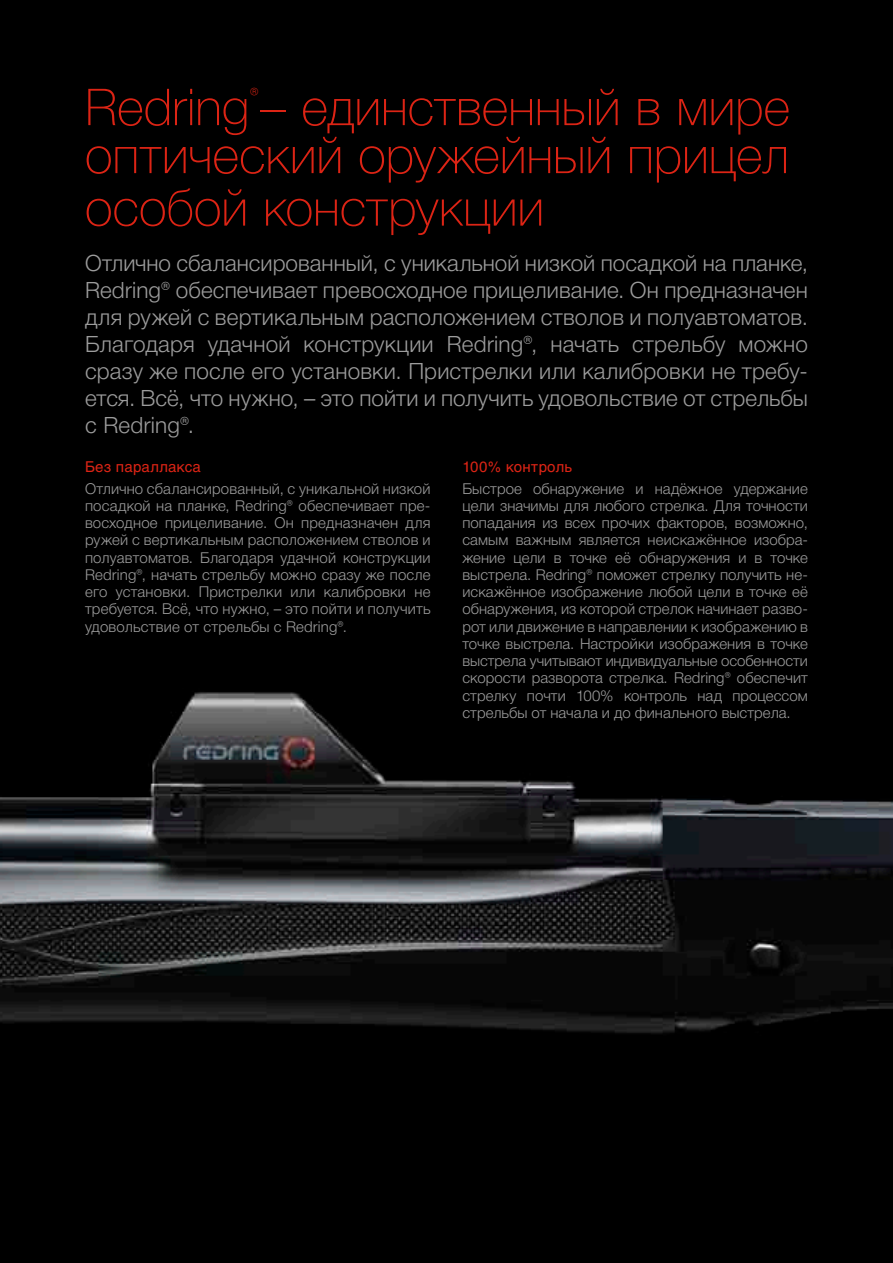
<style>
.page{position:relative;width:893px;height:1263px;background:#fff}
.page>*{position:absolute;margin:0;border:0;box-sizing:border-box;transform-origin:0 0}
.t1{font:100 51px/52.5px "Helvetica Neue LTCYR";color:#dc2415}
.t2{font:300 22.5px/27px "Helvetica Neue LTCYR";color:#9c9c9c;text-align:justify}
.t3{font:100 21px "Helvetica Neue LTCYR";color:#dc2415}
.t4{font:300 15px/17.2px "Helvetica Neue LTCYR";letter-spacing:.005em;color:#9c9c9c;text-align:justify}
.t5{font:15px "Helvetica Cyr Upright";letter-spacing:.015em;color:#dc2415}
</style>
<div class="page">
<img style="left:0;top:0;width:893px;height:1263px">
<h3 class="t3" style="left:250px;top:84px;width:10px">®</h3>
<h1 class="t1" style="left:85px;top:81px;width:706px">Redring – единственный в мире</h1>
<h1 class="t1" style="left:85px;top:129px;width:705px">оптический оружейный прицел особой конструкции</h1>
<p class="t2" style="left:85px;top:249px;width:724px">Отлично сбалансированный, с уникальной низкой посадкой на планке, Redring® обеспечивает превосходное прицеливание. Он предназначен для ружей с вертикальным расположением стволов и полуавтоматов.<br>Благодаря удачной конструкции Redring®, начать стрельбу можно сразу же после его установки. Пристрелки или калибровки не требу&shy;ется. Всё, что нужно, – это пойти и получить удовольствие от стрельбы с Redring®.</p>
<p class="t5" style="left:85px;top:458px;width:117px">Без параллакса</p>
<p class="t4" style="left:85px;top:480px;width:347px">Отлично сбалансированный, с уникальной низкой посадкой на планке, Redring® обеспечивает пре&shy;восходное прицеливание. Он предназначен для ружей с вертикальным расположением стволов и полуавтоматов. Благодаря удачной конструкции Redring®, начать стрельбу можно сразу же после его установки. Пристрелки или калибровки не требуется. Всё, что нужно, – это пойти и получить удовольствие от стрельбы с Redring®.</p>
<p class="t5" style="left:462px;top:458px;width:111px">100% контроль</p>
<p class="t4" style="left:462px;top:480px;width:347px">Быстрое обнаружение и надёжное удержание цели значимы для любого стрелка. Для точности попадания из всех прочих факторов, возможно, самым важным является неискажённое изобра&shy;жение цели в точке её обнаружения и в точке выстрела. Redring® поможет стрелку получить не&shy;искажённое изображение любой цели в точке её обнаружения, из которой стрелок начинает разво&shy;рот или движение в направлении к изображению в точке выстрела. Настройки изображения в точке выстрела учитывают индивидуальные особенности скорости разворота стрелка. Redring® обеспечит стрелку почти 100% контроль над процессом стрельбы от начала и до финального выстрела.</p>
</div>
